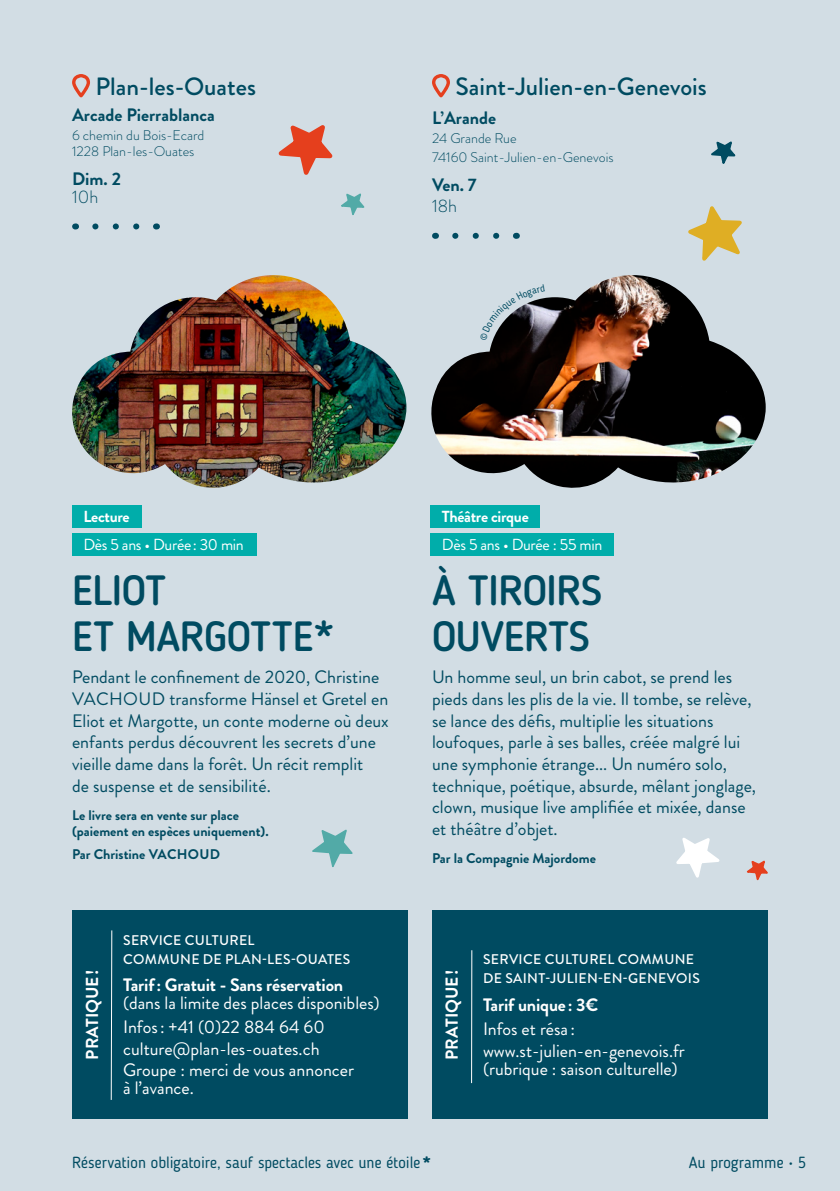
<style>
.page{position:relative;width:840px;height:1191px;background:#fff}
.page>*{position:absolute;margin:0;border:0;box-sizing:border-box;transform-origin:0 0}
.t1{font:500 42px/46px "Blogger Sans";letter-spacing:-.01em;color:#004b61}
.t2{font:500 25px "Brandon Grotesque";color:#004b61}
.t3{font:18px/21.6px "Brandon Grotesque";color:#004b61}
.t4{font:18px/21.6px "Brandon Grotesque";color:#fff}
.t5{font:700 18px "Brandon Grotesque";letter-spacing:-.01em;color:#fff}
.t6{font:700 18px "Brandon Grotesque";color:#004b61}
.t7{font:300 18px "Brandon Grotesque";color:#004b61}
.t8{font:700 17.4px "Brandon Grotesque";color:#fff}
.t9{font:16px "Blogger Sans";color:#004b61}
.t10{font:16px "Brandon Grotesque";letter-spacing:-.02em;color:#fff}
.t11{font:700 16px "Brandon Grotesque";letter-spacing:-.02em;color:#fff}
.t12{font:700 14px/16.8px "Brandon Grotesque";color:#004b61}
.t13{font:500 14px/19px "Brandon Grotesque";letter-spacing:.02em;color:#fff}
.t14{font:300 14px/16px "Brandon Grotesque";color:#004b61}
.s1{font-weight:700}
</style>
<div class="page">
<div style="left:0;top:0;width:839px;height:1191px;background:#d2dde4"></div>
<svg style="left:312px;top:829px;width:41px;height:38px"></svg>
<svg style="left:746px;top:860px;width:22px;height:21px"></svg>
<svg style="left:711px;top:141px;width:25px;height:23px"></svg>
<svg style="left:688px;top:206px;width:54px;height:55px"></svg>
<svg style="left:278px;top:125px;width:87px;height:90px"></svg>
<svg style="left:72px;top:74px;width:18px;height:23px"></svg>
<svg style="left:95px;top:223px;width:45px;height:6px"></svg>
<div style="left:72px;top:910px;width:336px;height:209px;background:#004b61"></div>
<hr style="left:111px;top:930px;width:1px;height:170px;background:#fff">
<div style="left:72px;top:505px;width:70px;height:22px;background:#00adaa"></div>
<div style="left:72px;top:533px;width:185px;height:22px;background:#00adaa"></div>
<svg style="left:432px;top:74px;width:17px;height:23px"></svg>
<svg style="left:455px;top:233px;width:45px;height:6px"></svg>
<div style="left:430px;top:505px;width:110px;height:22px;background:#00adaa"></div>
<div style="left:430px;top:533px;width:184px;height:22px;background:#00adaa"></div>
<div style="left:431px;top:910px;width:336px;height:209px;background:#004b61"></div>
<hr style="left:471px;top:950px;width:1px;height:133px;background:#fff">
<svg style="left:676px;top:838px;width:44px;height:40px"></svg>
<img style="left:431px;top:275px;width:334px;height:213px">
<img style="left:72px;top:275px;width:334px;height:213px">
<svg style="left:480px;top:284px;width:64px;height:56px"></svg>
<h2 class="t2" style="left:95px;top:69px;width:162px">Plan-les-Ouates</h2>
<p class="t6" style="left:72px;top:103px;width:144px">Arcade Pierrablanca</p>
<p class="t14" style="left:72px;top:127px;width:134px">6 chemin du Bois-Ecard<br>1228 Plan-les-Ouates</p>
<p class="t6" style="left:72px;top:166px;width:50px">Dim. 2</p>
<p class="t7" style="left:72px;top:185px;width:28px">10h</p>
<h2 class="t2" style="left:455px;top:69px;width:253px">Saint-Julien-en-Genevois</h2>
<p class="t6" style="left:432px;top:105px;width:66px">L’Arande</p>
<p class="t14" style="left:432px;top:129px;width:183px;line-height:18.8px">24 Grande Rue<br>74160 Saint-Julien-en-Genevois</p>
<p class="t6" style="left:432px;top:172px;width:46px">Ven. 7</p>
<p class="t7" style="left:432px;top:194px;width:27px">18h</p>
<p class="t11" style="left:83px;top:505px;width:48px">Lecture</p>
<p class="t10" style="left:83px;top:533px;width:162px">Dès 5 ans • Durée: 30 min</p>
<h1 class="t1" style="left:72px;top:566px;width:264px">ELIOT<br>ET MARGOTTE*</h1>
<p class="t3" style="left:72px;top:666px;width:318px">Pendant le confinement de 2020, Christine VACHOUD transforme Hänsel et Gretel en Eliot et Margotte, un conte moderne où deux enfants perdus découvrent les secrets d’une vieille dame dans la forêt. Un récit remplit<br>de suspense et de sensibilité.</p>
<p class="t12" style="left:72px;top:806px;width:198px">Le livre sera en vente sur place (paiement en espèces uniquement).</p>
<p class="t12" style="left:72px;top:846px;width:149px">Par Christine VACHOUD</p>
<p class="t8" style="left:80px;top:1059px;width:92px;rotate:-90deg">PRATIQUE!</p>
<p class="t13" style="left:123px;top:930px;width:228px">SERVICE CULTUREL<br>COMMUNE DE PLAN-LES-OUATES</p>
<p class="t5" style="left:123px;top:972px;width:221px">Tarif: Gratuit - Sans réservation</p>
<p class="t4" style="left:123px;top:990px;width:258px;line-height:24.4px">(dans la limite des places disponibles)<br>Infos: +41 (0)22 884 64 60</p>
<p class="t4" style="left:123px;top:1038px;width:232px">culture@plan-les-ouates.ch<br>Groupe : merci de vous annoncer</p>
<p class="t4" style="left:123px;top:1077px;width:72px">à l’avance.</p>
<p class="t11" style="left:441px;top:505px;width:88px">Théâtre cirque</p>
<p class="t10" style="left:441px;top:533px;width:162px">Dès 5 ans • Durée : 55 min</p>
<h1 class="t1" style="left:432px;top:566px;width:172px">À TIROIRS<br>OUVERTS</h1>
<p class="t3" style="left:432px;top:666px;width:325px">Un homme seul, un brin cabot, se prend les pieds dans les plis de la vie. Il tombe, se relève, se lance des défis, multiplie les situations loufoques, parle à ses balles, créée malgré lui une symphonie étrange... Un numéro solo, technique, poétique, absurde, mêlant jonglage, clown, musique live amplifiée et mixée, danse et théâtre d’objet.</p>
<p class="t12" style="left:432px;top:850px;width:165px">Par la Compagnie Majordome</p>
<p class="t8" style="left:439px;top:1059px;width:92px;rotate:-90deg">PRATIQUE!</p>
<p class="t13" style="left:483px;top:950px;width:218px">SERVICE CULTUREL COMMUNE<br>DE SAINT-JULIEN-EN-GENEVOIS</p>
<p class="t5" style="left:482px;top:992px;width:117px">Tarif unique: 3€</p>
<p class="t4" style="left:482px;top:1018px;width:203px">Infos et résa : www.st-julien-en-genevois.fr</p>
<p class="t4" style="left:482px;top:1058px;width:196px">(rubrique : saison culturelle)</p>
<p class="t9" style="left:72px;top:1152px;width:360px">Réservation obligatoire, sauf spectacles avec une étoile<span class="s1">*</span></p>
<p class="t9" style="left:688px;top:1153px;width:119px">Au programme • 5</p>
</div>
